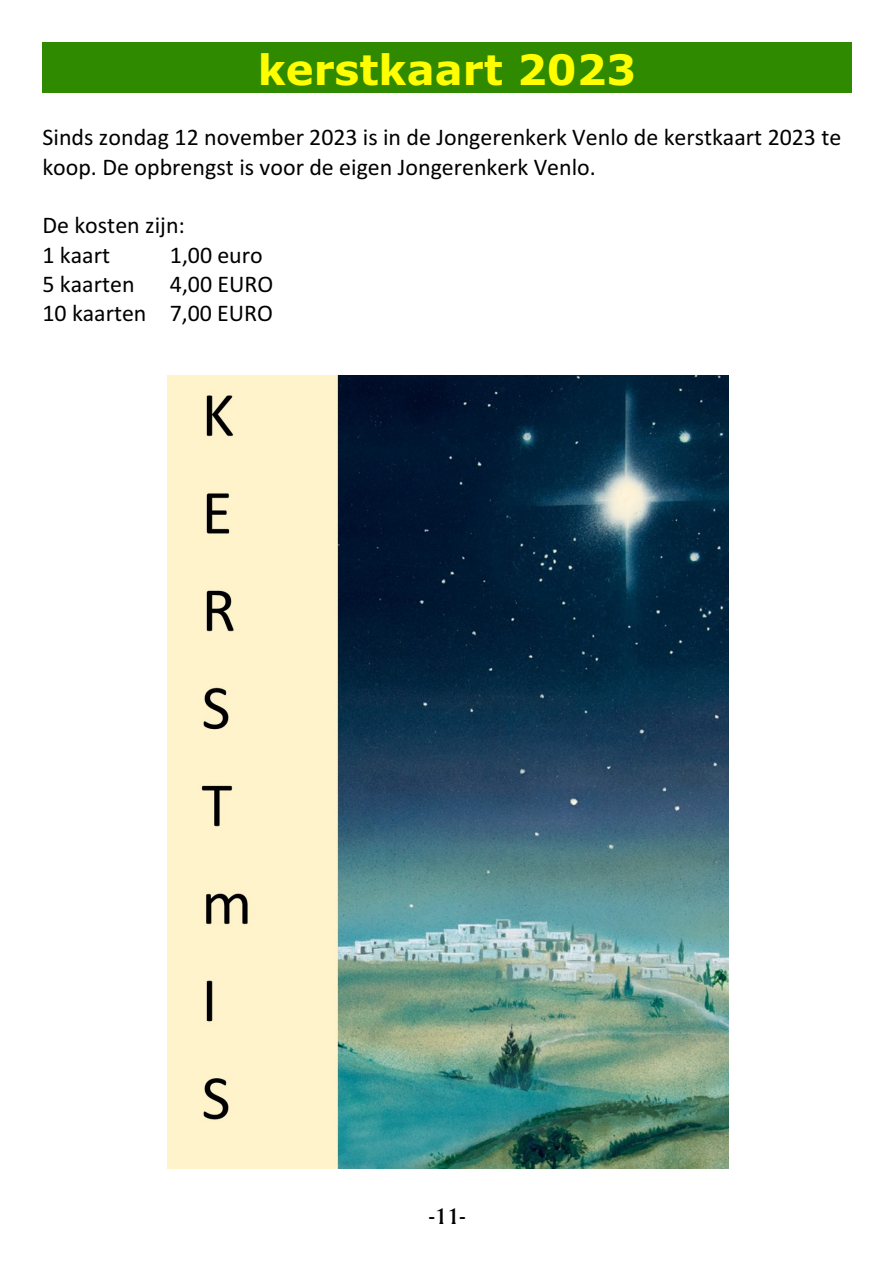
<style>
.page{position:relative;width:893px;height:1263px;background:#fff}
.page>*{position:absolute;margin:0;border:0;box-sizing:border-box;transform-origin:0 0}
.t1{font:700 42px "Verdana";color:#ff0}
.t2{font:24px/29.4px "Calibri";color:#000}
.t3{font:24px "Amerigo BT Medium A";color:#000}
</style>
<div class="page">
<div style="left:42px;top:42px;width:810px;height:51px;background:#308a00"></div>
<img style="left:167px;top:375px;width:561px;height:794px">
<h1 class="t1" style="left:258px;top:52px;width:380px">kerstkaart 2023</h1>
<p class="t2" style="left:42px;top:125px;width:800px">Sinds zondag 12 november 2023 is in de Jongerenkerk Venlo de kerstkaart 2023 te koop. De opbrengst is voor de eigen Jongerenkerk Venlo.</p>
<p class="t2" style="left:42px;top:213px;width:144px">De kosten zijn:<br>1 kaart</p>
<p class="t2" style="left:170px;top:242px;width:94px">1,00 euro</p>
<p class="t2" style="left:42px;top:271px;width:94px">5 kaarten</p>
<p class="t2" style="left:42px;top:271px;width:232px;text-align:right">4,00 EURO<br>10 kaarten 7,00 EURO</p>
<p class="t3" style="left:429px;top:1205px;width:38px">-11-</p>
</div>
